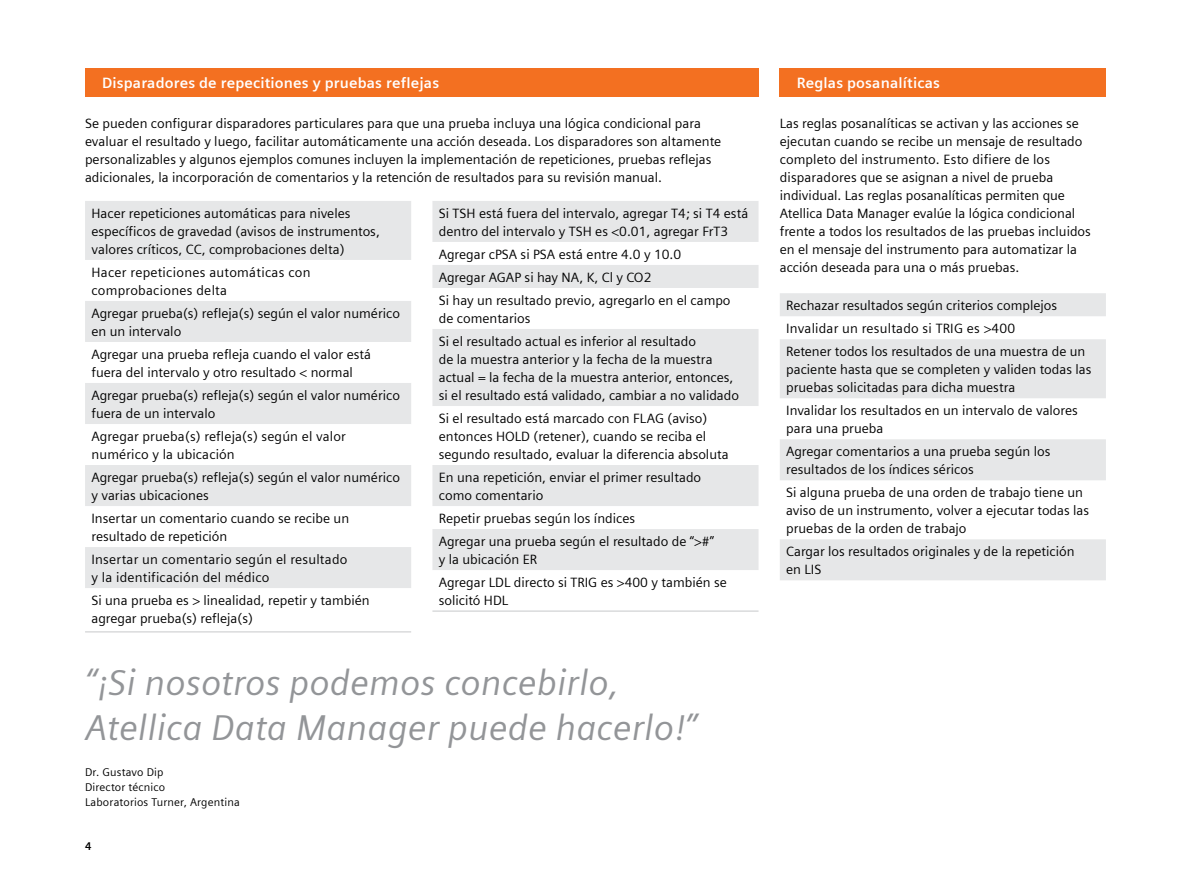
<style>
.page{position:relative;width:1191px;height:893px;background:#fff}
.page>*{position:absolute;margin:0;border:0;box-sizing:border-box;transform-origin:0 0}
.t1{font:italic 36px/45px "Siemens Sans";color:#939598}
.t2{font:700 15px "Siemens Sans";letter-spacing:.01em;color:#fff}
.t3{font:13.5px/18px "Siemens Sans";color:#000}
.t4{font:13.5px/18px "Siemens Sans";letter-spacing:.02em;color:#000}
.t5{font:11.25px/15px "Siemens Sans";letter-spacing:.015em;color:#000}
.t6{font:700 11.25px "Siemens Sans";color:#000}
</style>
<div class="page">
<svg style="left:432px;top:201px;width:326px;height:369px;fill:#e6e7e8"></svg>
<hr style="left:432px;top:611px;width:326px;height:1px;background:#c7c8ca">
<div style="left:780px;top:68px;width:326px;height:28px;background:#f37021"></div>
<svg style="left:780px;top:293px;width:326px;height:287px;fill:#e6e7e8"></svg>
<div style="left:85px;top:68px;width:673px;height:28px;background:#f37021"></div>
<svg style="left:85px;top:201px;width:326px;height:387px;fill:#e6e7e8"></svg>
<hr style="left:85px;top:631px;width:326px;height:1px;background:#c7c8ca">
<p class="t2" style="left:102px;top:71px;width:338px">Disparadores de repecitiones y pruebas reflejas</p>
<p class="t3" style="left:85px;top:113px;width:637px">Se pueden configurar disparadores particulares para que una prueba incluya una lógica condicional para evaluar el resultado y luego, facilitar automáticamente una acción deseada. Los disparadores son altamente personalizables y algunos ejemplos comunes incluyen la implementación de repeticiones, pruebas reflejas adicionales, la incorporación de comentarios y la retención de resultados para su revisión manual.</p>
<p class="t3" style="left:91px;top:203px;width:290px">Hacer repeticiones automáticas para niveles específicos de gravedad (avisos de instrumentos, valores críticos, CC, comprobaciones delta)</p>
<p class="t4" style="left:91px;top:262px;width:221px">Hacer repeticiones automáticas con comprobaciones delta</p>
<p class="t3" style="left:91px;top:303px;width:310px">Agregar prueba(s) refleja(s) según el valor numérico en un intervalo</p>
<p class="t3" style="left:91px;top:344px;width:281px">Agregar una prueba refleja cuando el valor está fuera del intervalo y otro resultado &lt; normal</p>
<p class="t3" style="left:91px;top:385px;width:310px">Agregar prueba(s) refleja(s) según el valor numérico fuera de un intervalo</p>
<p class="t3" style="left:91px;top:426px;width:256px">Agregar prueba(s) refleja(s) según el valor numérico y la ubicación</p>
<p class="t3" style="left:91px;top:467px;width:310px">Agregar prueba(s) refleja(s) según el valor numérico y varias ubicaciones</p>
<p class="t3" style="left:91px;top:508px;width:259px">Insertar un comentario cuando se recibe un resultado de repetición</p>
<p class="t3" style="left:91px;top:549px;width:257px">Insertar un comentario según el resultado y la identificación del médico</p>
<p class="t3" style="left:91px;top:590px;width:280px">Si una prueba es &gt; linealidad, repetir y también agregar prueba(s) refleja(s)</p>
<p class="t3" style="left:439px;top:203px;width:311px">Si TSH está fuera del intervalo, agregar T4; si T4 está dentro del intervalo y TSH es &lt;0.01, agregar FrT3</p>
<p class="t3" style="left:439px;top:241px;width:293px;line-height:23px">Agregar cPSA si PSA está entre 4.0 y 10.0<br>Agregar AGAP si hay NA, K, Cl y CO2<br>Si hay un resultado previo, agregarlo en el campo</p>
<p class="t3" style="left:439px;top:306px;width:259px;line-height:23px">de comentarios<br>Si el resultado actual es inferior al resultado</p>
<p class="t3" style="left:439px;top:349px;width:302px">de la muestra anterior y la fecha de la muestra actual = la fecha de la muestra anterior, entonces, si el resultado está validado, cambiar a no validado</p>
<p class="t3" style="left:439px;top:408px;width:291px">Si el resultado está marcado con FLAG (aviso) entonces HOLD (retener), cuando se reciba el segundo resultado, evaluar la diferencia absoluta</p>
<p class="t3" style="left:439px;top:467px;width:264px">En una repetición, enviar el primer resultado como comentario</p>
<p class="t3" style="left:439px;top:506px;width:277px;line-height:23px">Repetir pruebas según los índices<br>Agregar una prueba según el resultado de “&gt;#”</p>
<p class="t3" style="left:439px;top:547px;width:289px;line-height:23px">y la ubicación ER<br>Agregar LDL directo si TRIG es &gt;400 y también se</p>
<p class="t3" style="left:439px;top:590px;width:71px">solicitó HDL</p>
<h1 class="t1" style="left:85px;top:657px;width:613px">“¡Si nosotros podemos concebirlo,<br>Atellica Data Manager puede hacerlo!”</h1>
<p class="t5" style="left:85px;top:764px;width:156px">Dr. Gustavo Dip<br>Director técnico<br>Laboratorios Turner, Argentina</p>
<p class="t6" style="left:85px;top:838px;width:8px">4</p>
<p class="t2" style="left:797px;top:71px;width:145px">Reglas posanalíticas</p>
<p class="t3" style="left:780px;top:113px;width:313px">Las reglas posanalíticas se activan y las acciones se ejecutan cuando se recibe un mensaje de resultado completo del instrumento. Esto difiere de los disparadores que se asignan a nivel de prueba individual. Las reglas posanalíticas permiten que Atellica Data Manager evalúe la lógica condicional frente a todos los resultados de las pruebas incluidos en el mensaje del instrumento para automatizar la acción deseada para una o más pruebas.</p>
<p class="t3" style="left:786px;top:293px;width:301px;line-height:23px">Rechazar resultados según criterios complejos<br>Invalidar un resultado si TRIG es &gt;400<br>Retener todos los resultados de una muestra de un</p>
<p class="t3" style="left:786px;top:359px;width:307px">paciente hasta que se completen y validen todas las pruebas solicitadas para dicha muestra</p>
<p class="t3" style="left:786px;top:400px;width:293px">Invalidar los resultados en un intervalo de valores para una prueba</p>
<p class="t3" style="left:786px;top:441px;width:266px">Agregar comentarios a una prueba según los resultados de los índices séricos</p>
<p class="t3" style="left:786px;top:482px;width:304px">Si alguna prueba de una orden de trabajo tiene un aviso de un instrumento, volver a ejecutar todas las pruebas de la orden de trabajo</p>
<p class="t3" style="left:786px;top:541px;width:290px">Cargar los resultados originales y de la repetición en LIS</p>
</div>
